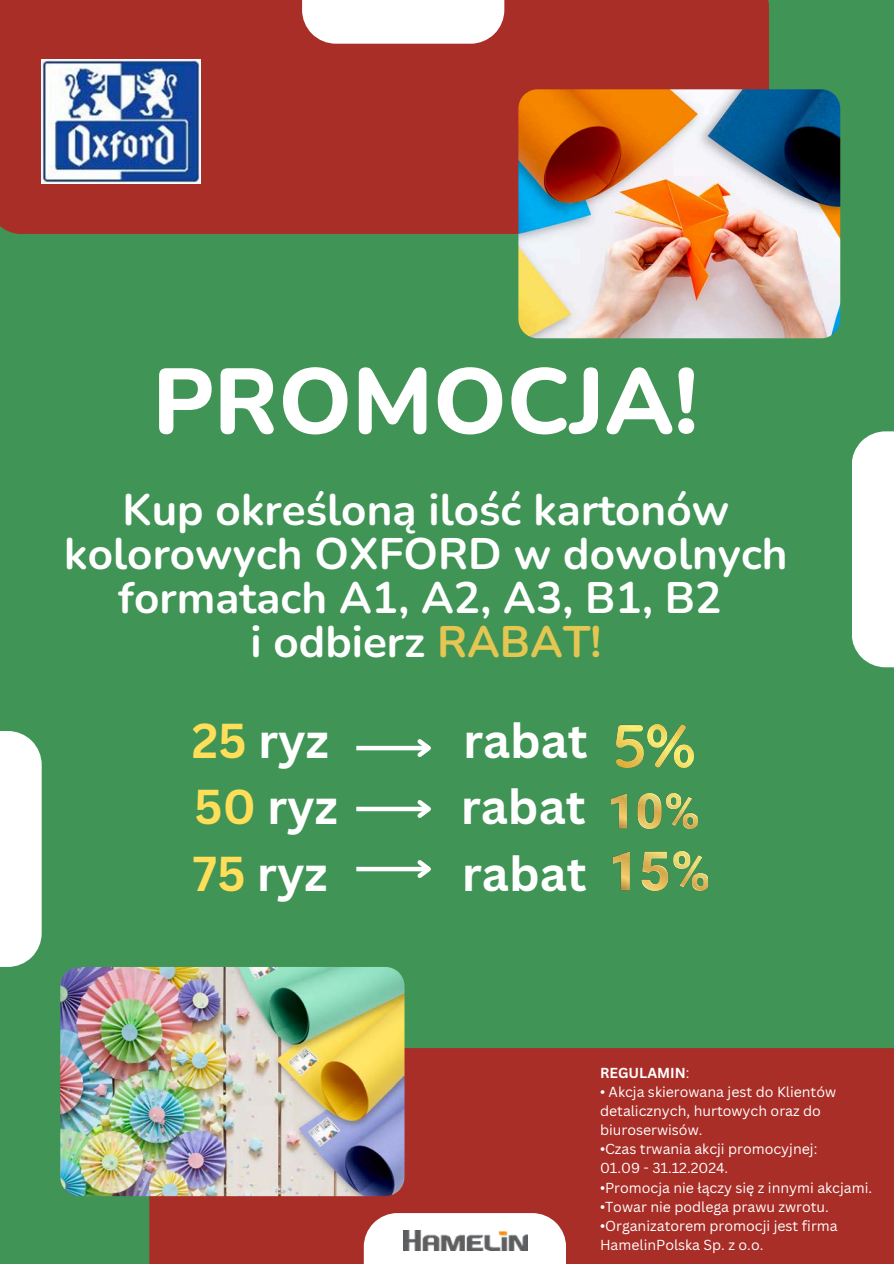
<style>
.page{position:relative;width:894px;height:1264px;background:#fff}
.page>*{position:absolute;margin:0;border:0;box-sizing:border-box;transform-origin:0 0}
.t1{font:800 92.4px "Nunito";color:#fff}
.t2{font:700 47.55px "Canva Sans";color:#fff}
.t3{font:700 43.95px/43.8px "Nunito";color:#fff;text-align:center}
.t4{font:14.1px/19.2px "Canva Sans";color:#fff}
.t5{font:700 14.1px "Canva Sans";color:#fff}
.s1{color:#e4c652}
.s2{color:#ffde59}
.s3{font-weight:400}
</style>
<div class="page">
<div style="left:0;top:0;width:893px;height:1263px;background:#409455"></div>
<div style="left:0;top:0;width:768px;height:234px;background:#a92e27"></div>
<div style="left:149px;top:1048px;width:744px;height:215px;background:#a92e27"></div>
<div style="left:851px;top:431px;width:42px;height:236px;background:#fff"></div>
<img style="left:60px;top:967px;width:344px;height:229px">
<img style="left:518px;top:89px;width:322px;height:249px">
<img style="left:613px;top:851px;width:94px;height:39px">
<img style="left:616px;top:724px;width:77px;height:44px">
<img style="left:611px;top:793px;width:86px;height:35px">
<div style="left:356px;top:745px;width:72px;height:5px;background:#fff"></div>
<svg style="left:413px;top:739px;width:18px;height:18px"></svg>
<img style="left:42px;top:59px;width:158px;height:124px">
<div style="left:363px;top:1212px;width:203px;height:51px;background:#fff"></div>
<img style="left:403px;top:1230px;width:124px;height:20px">
<div style="left:302px;top:0;width:202px;height:44px;background:#fff"></div>
<div style="left:0;top:731px;width:42px;height:235px;background:#fff"></div>
<div style="left:356px;top:806px;width:72px;height:5px;background:#fff"></div>
<svg style="left:413px;top:800px;width:18px;height:18px"></svg>
<div style="left:356px;top:866px;width:72px;height:5px;background:#fff"></div>
<svg style="left:413px;top:860px;width:18px;height:18px"></svg>
<p class="t1" style="left:152px;top:340px;width:547px">PROMOCJA!</p>
<p class="t3" style="left:64px;top:489px;width:724px">Kup określoną ilość kartonów kolorowych OXFORD w dowolnych formatach A1, A2, A3, B1, B2<br>i odbierz <span class="s1">RABAT!</span></p>
<p class="t2" style="left:192px;top:707px;width:138px"><span class="s2">25</span> ryz</p>
<p class="t2" style="left:463px;top:707px;width:126px">rabat</p>
<p class="t2" style="left:194px;top:773px;width:145px"><span class="s2">50</span> ryz</p>
<p class="t2" style="left:460px;top:773px;width:126px">rabat</p>
<p class="t2" style="left:193px;top:840px;width:136px"><span class="s2">75</span> ryz</p>
<p class="t2" style="left:461px;top:840px;width:126px">rabat</p>
<p class="t5" style="left:600px;top:1062px;width:91px">REGULAMIN<span class="s3">:</span></p>
<p class="t4" style="left:600px;top:1081px;width:238px">• Akcja skierowana jest do Klientów detalicznych, hurtowych oraz do biuroserwisów.</p>
<p class="t4" style="left:600px;top:1139px;width:219px">•Czas trwania akcji promocyjnej:</p>
<p class="t4" style="left:600px;top:1158px;width:130px">01.09 - 31.12.2024.</p>
<p class="t4" style="left:600px;top:1177px;width:273px">•Promocja nie łączy się z innymi akcjami.</p>
<p class="t4" style="left:600px;top:1196px;width:230px">•Towar nie podlega prawu zwrotu.</p>
<p class="t4" style="left:600px;top:1215px;width:239px">•Organizatorem promocji jest firma<br>HamelinPolska Sp. z o.o.</p>
</div>
